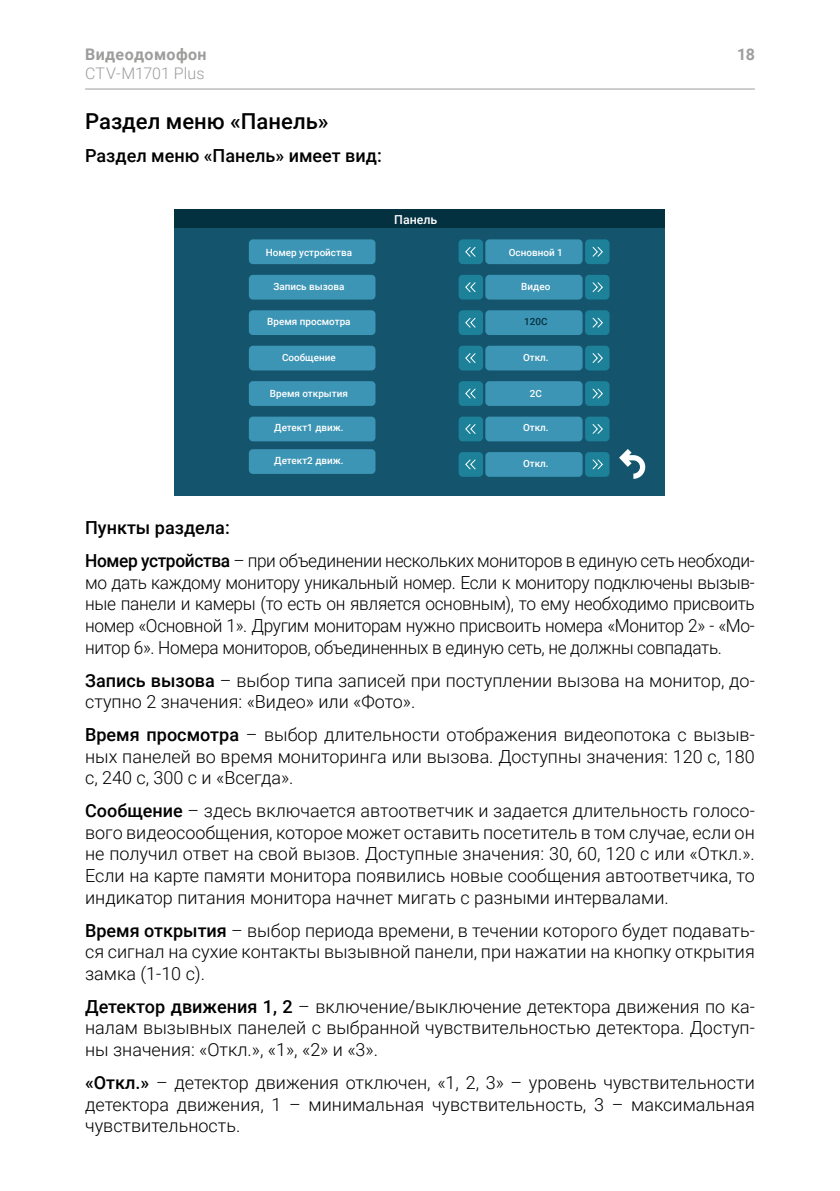
<style>
.page{position:relative;width:840px;height:1191px;background:#fff}
.page>*{position:absolute;margin:0;border:0;box-sizing:border-box;transform-origin:0 0}
.t1{font:500 22px "Roboto";color:#000}
.t2{font:300 18px/21.6px "Roboto";color:#000;text-align:justify}
.t3{font:300 18px/21.6px "Roboto";color:#000;text-align:justify;scale:.96 1}
.t4{font:300 18px/33px "Roboto";letter-spacing:-.02em;color:#000;scale:.96 1}
.t5{font:500 18px "Roboto";color:#000}
.t6{font:700 16px "Roboto";letter-spacing:.025em;color:#9d9d9c}
.t7{font:300 16px "Roboto";letter-spacing:.005em;color:#9d9d9c}
.t8{font:500 12.4px "Roboto";color:#fff}
.t9{font:500 9.8px "Roboto";color:#fff}
.t10{font:500 9.8px "Roboto";color:#043140}
.s1{font-weight:500}
</style>
<div class="page">
<hr style="left:85px;top:89px;width:669px;height:1px;background:#9d9d9c">
<div style="left:175px;top:210px;width:489px;height:285px;background:#14556d"></div>
<div style="left:175px;top:210px;width:489px;height:18px;background:#043140"></div>
<svg style="left:619px;top:449px;width:26px;height:30px"></svg>
<div style="left:249px;top:239px;width:126px;height:25px;background:#3d95b5;border-radius:4px"></div>
<div style="left:249px;top:275px;width:126px;height:24px;background:#3d95b5;border-radius:4px"></div>
<div style="left:249px;top:310px;width:126px;height:25px;background:#3d95b5;border-radius:4px"></div>
<div style="left:249px;top:346px;width:126px;height:24px;background:#3d95b5;border-radius:4px"></div>
<div style="left:249px;top:381px;width:126px;height:25px;background:#3d95b5;border-radius:4px"></div>
<div style="left:249px;top:416px;width:126px;height:25px;background:#3d95b5;border-radius:4px"></div>
<div style="left:249px;top:449px;width:126px;height:25px;background:#3d95b5;border-radius:4px"></div>
<div style="left:485px;top:239px;width:97px;height:25px;background:#3d95b5;border-radius:4px"></div>
<div style="left:485px;top:275px;width:97px;height:24px;background:#3d95b5;border-radius:4px"></div>
<div style="left:485px;top:310px;width:97px;height:25px;background:#3d95b5;border-radius:4px"></div>
<div style="left:485px;top:346px;width:97px;height:24px;background:#3d95b5;border-radius:4px"></div>
<div style="left:485px;top:381px;width:97px;height:25px;background:#3d95b5;border-radius:4px"></div>
<div style="left:485px;top:416px;width:97px;height:25px;background:#3d95b5;border-radius:4px"></div>
<div style="left:458px;top:239px;width:24px;height:25px;background:#1d819a;border-radius:4px"></div>
<div style="left:458px;top:275px;width:24px;height:24px;background:#1d819a;border-radius:4px"></div>
<div style="left:458px;top:310px;width:24px;height:25px;background:#1d819a;border-radius:4px"></div>
<div style="left:458px;top:346px;width:24px;height:24px;background:#1d819a;border-radius:4px"></div>
<div style="left:458px;top:381px;width:24px;height:25px;background:#1d819a;border-radius:4px"></div>
<div style="left:458px;top:416px;width:24px;height:25px;background:#1d819a;border-radius:4px"></div>
<svg style="left:465px;top:247px;width:11px;height:10px"></svg>
<svg style="left:465px;top:282px;width:11px;height:10px"></svg>
<svg style="left:465px;top:317px;width:11px;height:11px"></svg>
<svg style="left:465px;top:353px;width:11px;height:10px"></svg>
<svg style="left:465px;top:388px;width:11px;height:11px"></svg>
<svg style="left:465px;top:424px;width:11px;height:10px"></svg>
<div style="left:584px;top:416px;width:25px;height:25px;background:#1d819a;border-radius:4px"></div>
<div style="left:584px;top:381px;width:25px;height:25px;background:#1d819a;border-radius:4px"></div>
<div style="left:584px;top:346px;width:25px;height:24px;background:#1d819a;border-radius:4px"></div>
<div style="left:584px;top:310px;width:25px;height:25px;background:#1d819a;border-radius:4px"></div>
<div style="left:584px;top:275px;width:25px;height:24px;background:#1d819a;border-radius:4px"></div>
<div style="left:584px;top:239px;width:25px;height:25px;background:#1d819a;border-radius:4px"></div>
<svg style="left:592px;top:424px;width:11px;height:10px"></svg>
<div style="left:485px;top:452px;width:97px;height:25px;background:#3d95b5;border-radius:4px"></div>
<div style="left:458px;top:452px;width:24px;height:25px;background:#1d819a;border-radius:4px"></div>
<svg style="left:465px;top:459px;width:11px;height:11px"></svg>
<div style="left:584px;top:452px;width:25px;height:25px;background:#1d819a;border-radius:4px"></div>
<svg style="left:592px;top:459px;width:11px;height:11px"></svg>
<svg style="left:592px;top:388px;width:11px;height:11px"></svg>
<svg style="left:592px;top:353px;width:11px;height:10px"></svg>
<svg style="left:592px;top:317px;width:11px;height:11px"></svg>
<svg style="left:592px;top:282px;width:11px;height:10px"></svg>
<svg style="left:592px;top:247px;width:11px;height:10px"></svg>
<p class="t6" style="left:85px;top:43px;width:123px">Видеодомофон</p>
<p class="t7" style="left:85px;top:62px;width:121px">CTV-M1701 Plus</p>
<p class="t1" style="left:85px;top:106px;width:245px">Раздел меню «Панель»</p>
<p class="t5" style="left:85px;top:143px;width:298px">Раздел меню «Панель» имеет вид:</p>
<p class="t9" style="left:266px;top:245px;width:88px">Номер устройства</p>
<p class="t9" style="left:273px;top:280px;width:73px">Запись вызова</p>
<p class="t9" style="left:267px;top:314px;width:85px">Время просмотра</p>
<p class="t9" style="left:282px;top:351px;width:55px">Сообщение</p>
<p class="t9" style="left:270px;top:386px;width:79px">Время открытия</p>
<p class="t9" style="left:274px;top:421px;width:71px">Детект1 движ.</p>
<p class="t9" style="left:274px;top:454px;width:71px">Детект2 движ.</p>
<p class="t8" style="left:394px;top:211px;width:45px">Панель</p>
<p class="t9" style="left:508px;top:245px;width:55px">Основной 1</p>
<p class="t9" style="left:521px;top:280px;width:30px">Видео</p>
<p class="t10" style="left:524px;top:314px;width:25px">120С</p>
<p class="t9" style="left:522px;top:351px;width:27px">Откл.</p>
<p class="t9" style="left:529px;top:386px;width:14px">2С</p>
<p class="t9" style="left:522px;top:421px;width:27px">Откл.</p>
<p class="t9" style="left:522px;top:456px;width:27px">Откл.</p>
<p class="t6" style="left:736px;top:43px;width:19px">18</p>
<p class="t4" style="left:85px;top:510px;width:698px"><span class="s1">Пункты раздела:<br>Номер устройства</span> – при объединении нескольких мониторов в единую сеть необходи-</p>
<p class="t3" style="left:85px;top:571px;width:698px">мо дать каждому монитору уникальный номер. Если к монитору подключены вызыв&shy;ные панели и камеры (то есть он является основным), то ему необходимо присвоить номер «Основной 1». Другим мониторам нужно присвоить номера «Монитор 2» - «Мо&shy;нитор 6». Номера мониторов, объединенных в единую сеть, не должны совпадать.</p>
<p class="t2" style="left:85px;top:668px;width:670px"><span class="s1">Запись вызова</span> – выбор типа записей при поступлении вызова на монитор, до&shy;ступно 2 значения: «Видео» или «Фото».</p>
<p class="t2" style="left:85px;top:723px;width:670px"><span class="s1">Время просмотра</span> – выбор длительности отображения видеопотока с вызыв&shy;ных панелей во время мониторинга или вызова. Доступны значения: 120 с, 180 с, 240 с, 300 с и «Всегда».</p>
<p class="t2" style="left:85px;top:799px;width:670px"><span class="s1">Сообщение</span> – здесь включается автоответчик и задается длительность голосо&shy;вого видеосообщения, которое может оставить посетитель в том случае, если он не получил ответ на свой вызов. Доступные значения: 30, 60, 120 с или «Откл.».<br>Если на карте памяти монитора появились новые сообщения автоответчика, то индикатор питания монитора начнет мигать с разными интервалами.</p>
<p class="t2" style="left:85px;top:918px;width:670px"><span class="s1">Время открытия</span> – выбор периода времени, в течении которого будет подавать&shy;ся сигнал на сухие контакты вызывной панели, при нажатии на кнопку открытия замка (1-10 с).</p>
<p class="t2" style="left:85px;top:995px;width:670px"><span class="s1">Детектор движения 1, 2</span> – включение/выключение детектора движения по ка&shy;налам вызывных панелей с выбранной чувствительностью детектора. Доступ&shy;ны значения: «Откл.», «1», «2» и «3».</p>
<p class="t2" style="left:85px;top:1071px;width:670px"><span class="s1">«Откл.»</span> – детектор движения отключен, «1, 2, 3» – уровень чувствительности детектора движения, 1 – минимальная чувствительность, 3 – максимальная чувствительность.</p>
</div>
